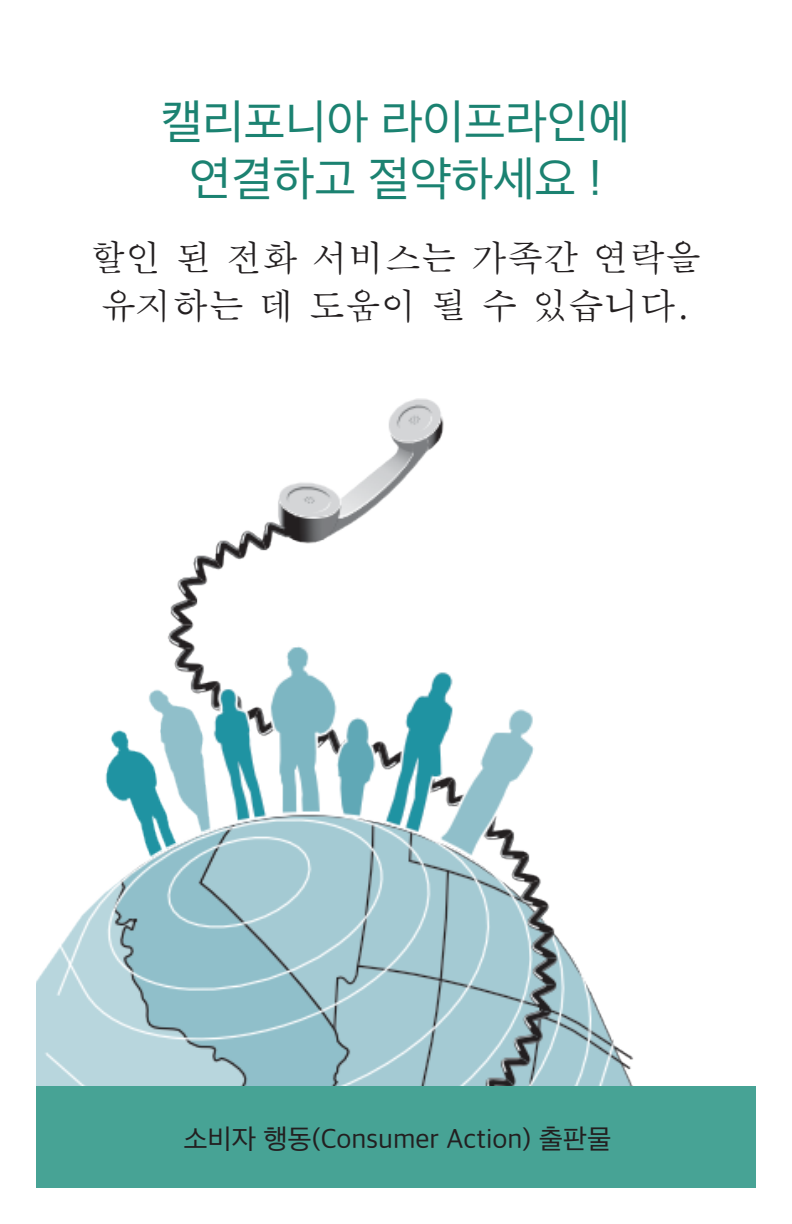
<style>
.page{position:relative;width:792px;height:1224px;background:#fff}
.page>*{position:absolute;margin:0;border:0;box-sizing:border-box;transform-origin:0 0}
.t1{font:48px/57.6px "Apple SD Gothic Neo";color:#1b8271;text-align:center}
.t2{font:36px/48px "Apple Myungjo";color:#231f20}
.t3{font:28px "Apple SD Gothic Neo";color:#231f20}
</style>
<div class="page">
<img style="left:36px;top:399px;width:598px;height:687px">
<div style="left:36px;top:1086px;width:720px;height:102px;background:#47a395"></div>
<h1 class="t1" style="left:161px;top:95px;width:471px">캘리포니아 라이프라인에 연결하고 절약하세요 !</h1>
<p class="t2" style="left:90px;top:237px;width:613px">할인 된 전화 서비스는 가족간 연락을 유지하는 데 도움이 될 수 있습니다.</p>
<p class="t3" style="left:183px;top:1124px;width:430px">소비자 행동(Consumer Action) 출판물</p>
</div>
